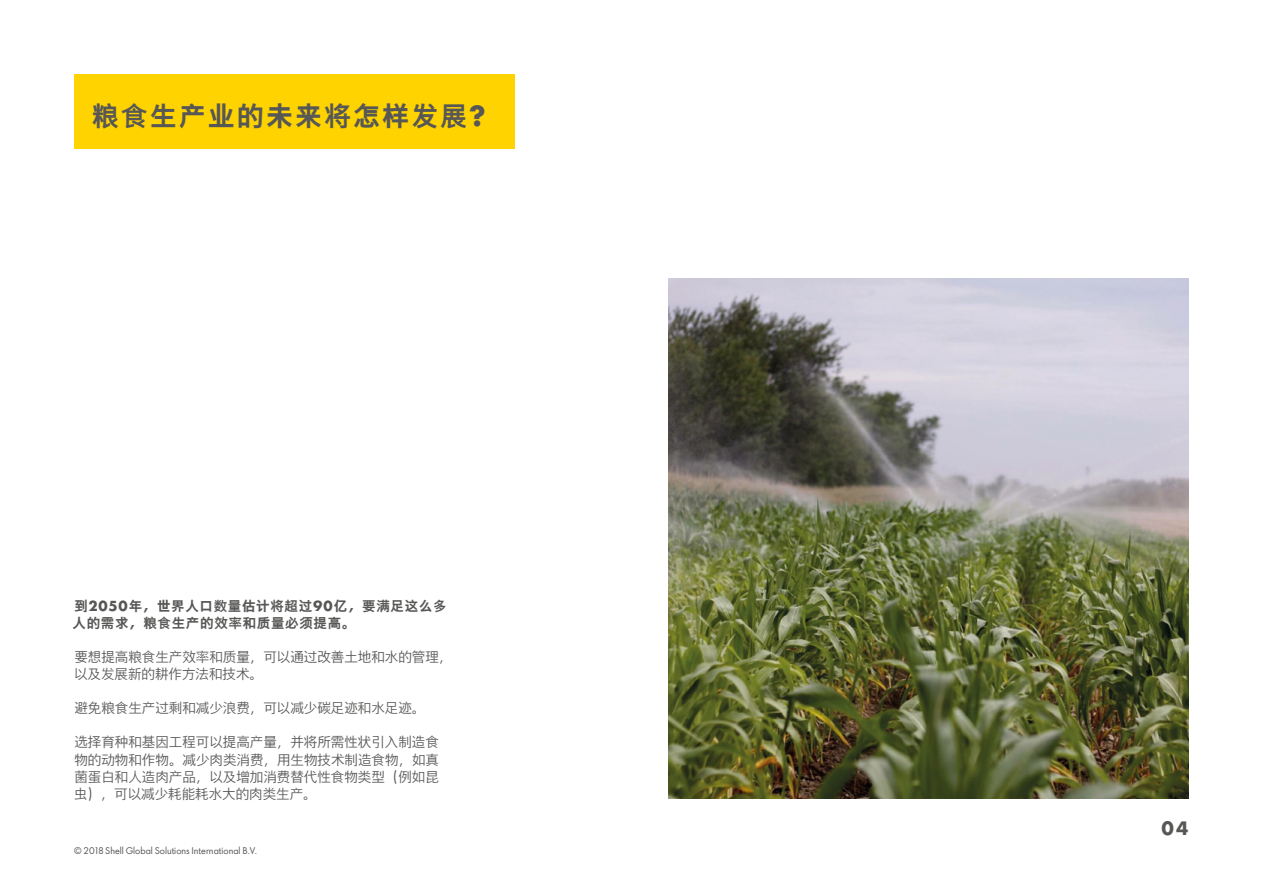
<style>
.page{position:relative;width:1263px;height:893px;background:#fff}
.page>*{position:absolute;margin:0;border:0;box-sizing:border-box;transform-origin:0 0}
.t1{font:700 27px "Shell CHS";letter-spacing:.075em;color:#575756}
.t2{font:700 18px "Shell CHS";color:#575756}
.t3{font:13.5px/17.1px "Shell CHS";color:#575756}
.t4{font:700 13.5px/17.1px "Shell CHS";letter-spacing:.05em;color:#575756}
.t5{font:9px "Shell CHS";color:#575756}
</style>
<div class="page">
<img style="left:669px;top:279px;width:520px;height:520px">
<div style="left:74px;top:74px;width:440px;height:75px;background:#ffd300"></div>
<h1 class="t1" style="left:92px;top:94px;width:406px">粮食生产业的未来将怎样发展？</h1>
<p class="t4" style="left:72px;top:596px;width:376px">到2050年，世界人口数量估计将超过90亿，要满足这么多人的需求，粮食生产的效率和质量必须提高。</p>
<p class="t3" style="left:74px;top:648px;width:380px">要想提高粮食生产效率和质量，可以通过改善土地和水的管理，以及发展新的耕作方法和技术。</p>
<p class="t3" style="left:74px;top:699px;width:352px">避免粮食生产过剩和减少浪费，可以减少碳足迹和水足迹。</p>
<p class="t3" style="left:74px;top:733px;width:367px;text-align:justify">选择育种和基因工程可以提高产量，并将所需性状引入制造食物的动物和作物。减少肉类消费，用生物技术制造食物，如真菌蛋白和人造肉产品，以及增加消费替代性食物类型（例如昆虫），可以减少耗能耗水大的肉类生产。</p>
<p class="t5" style="left:74px;top:844px;width:184px">© 2018 Shell Global Solutions International B.V.</p>
<h2 class="t2" style="left:1161px;top:814px;width:29px">04</h2>
</div>
